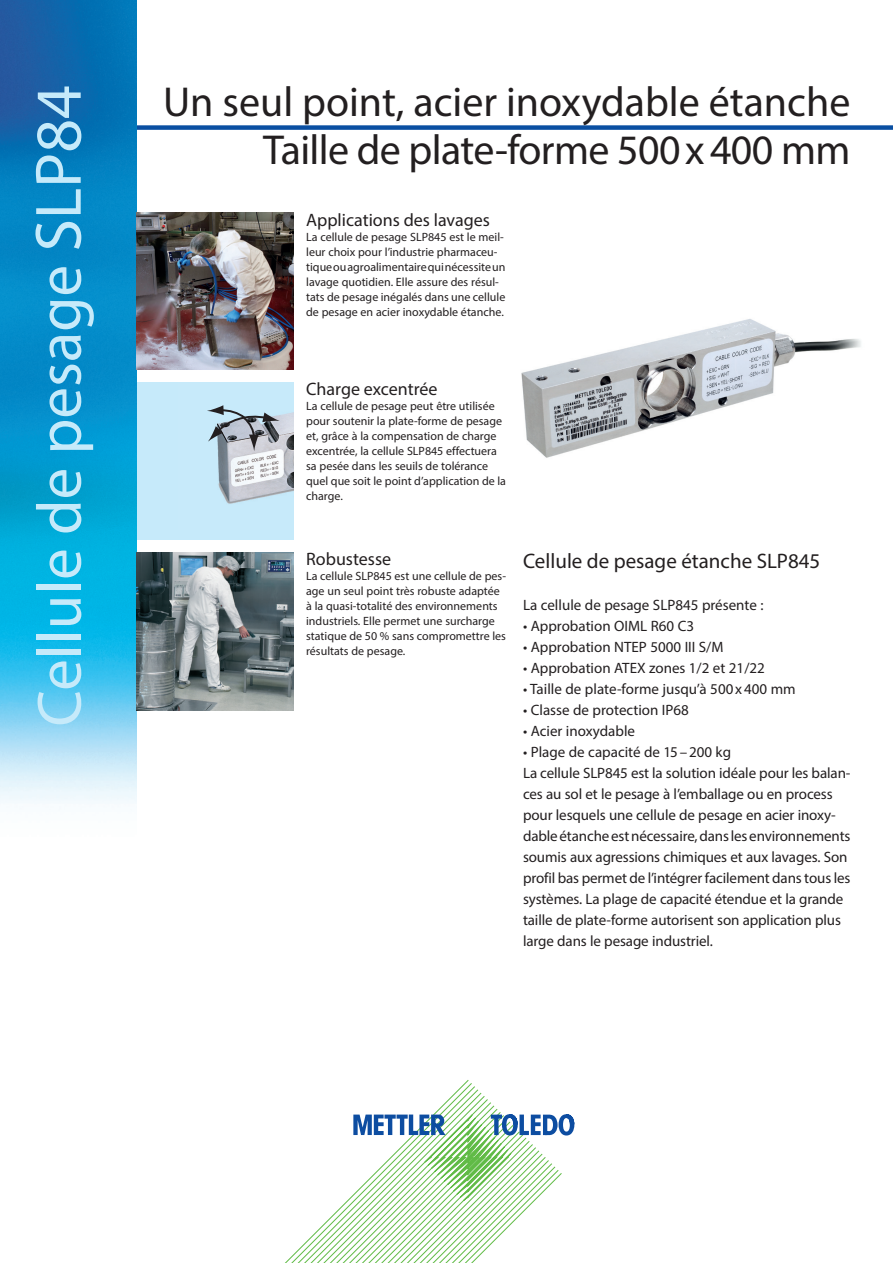
<style>
.page{position:relative;width:893px;height:1263px;background:#fff}
.page>*{position:absolute;margin:0;border:0;box-sizing:border-box;transform-origin:0 0}
.t1{font:63px "Myriad Pro";color:#c6eafa}
._28_32_Bold_Head_FR{font:42px "Myriad Pro";color:#231f20}
.t2{font:21px "Myriad Pro";color:#231f20}
.t3{font:18px "Myriad Pro";color:#231f20}
.Lauftext_AGC_10_14{font:15px/21px "Myriad Pro";letter-spacing:-.01em;color:#231f20}
.Bildlegende_AGC_8_10{font:12px/15px "Myriad Pro";color:#231f20}
.s1{font-size:66px}
</style>
<div class="page">
<div style="left:136px;top:382px;width:157px;height:157px;background:#c6eafa"></div>
<img style="left:218px;top:412px;width:75px;height:92px">
<svg style="left:207px;top:405px;width:73px;height:46px"></svg>
<div style="left:111px;top:125px;width:782px;height:5px;background:#0a4fa2"></div>
<img style="left:0;top:0;width:136px;height:804px">
<svg style="left:285px;top:1080px;width:250px;height:183px"></svg>
<svg style="left:353px;top:1114px;width:221px;height:87px"></svg>
<img style="left:521px;top:319px;width:340px;height:139px">
<img style="left:136px;top:213px;width:157px;height:157px">
<img style="left:136px;top:553px;width:157px;height:157px">
<p class="t1" style="left:21px;top:727px;width:643px;rotate:-90deg">Cellule de pesage <span class="s1">SLP84</span></p>
<p class="_28_32_Bold_Head_FR" style="left:163px;top:76px;width:689px">Un seul point, acier inoxydable étanche</p>
<p class="_28_32_Bold_Head_FR" style="left:263px;top:124px;width:589px">Taille de plate-forme 500x400 mm</p>
<p class="t3" style="left:306px;top:208px;width:185px">Applications des lavages</p>
<p class="Bildlegende_AGC_8_10" style="left:306px;top:229px;width:201px">La cellule de pesage SLP845 est le meil&shy;leur choix pour l’industrie pharmaceu&shy;tique ou agroalimentaire qui nécessite un lavage quotidien. Elle assure des résul&shy;tats de pesage inégalés dans une cellule de pesage en acier inoxydable étanche.</p>
<p class="t3" style="left:306px;top:378px;width:133px">Charge excentrée</p>
<p class="Bildlegende_AGC_8_10" style="left:306px;top:398px;width:201px">La cellule de pesage peut être utilisée pour soutenir la plate-forme de pesage et, grâce à la compensation de charge excentrée, la cellule SLP845 effectuera sa pesée dans les seuils de tolérance quel que soit le point d’application de la charge.</p>
<p class="t3" style="left:306px;top:548px;width:87px">Robustesse</p>
<p class="Bildlegende_AGC_8_10" style="left:306px;top:568px;width:201px">La cellule SLP845 est une cellule de pes&shy;age un seul point très robuste adaptée à la quasi-totalité des environnements industriels. Elle permet une surcharge statique de 50 % sans compromettre les résultats de pesage.</p>
<p class="t2" style="left:523px;top:548px;width:299px">Cellule de pesage étanche SLP845</p>
<p class="Lauftext_AGC_10_14" style="left:523px;top:594px;width:242px">La cellule de pesage SLP845 présente :</p>
<p class="Lauftext_AGC_10_14" style="left:523px;top:615px;width:173px">• Approbation OIML R60 C3</p>
<p class="Lauftext_AGC_10_14" style="left:523px;top:636px;width:202px">• Approbation NTEP 5000 III S/M</p>
<p class="Lauftext_AGC_10_14" style="left:523px;top:657px;width:243px">• Approbation ATEX zones 1/2 et 21/22</p>
<p class="Lauftext_AGC_10_14" style="left:523px;top:678px;width:274px">• Taille de plate-forme jusqu’à 500x400 mm</p>
<p class="Lauftext_AGC_10_14" style="left:523px;top:699px;width:167px">• Classe de protection IP68</p>
<p class="Lauftext_AGC_10_14" style="left:523px;top:720px;width:114px">• Acier inoxydable</p>
<p class="Lauftext_AGC_10_14" style="left:523px;top:741px;width:210px">• Plage de capacité de 15–200 kg</p>
<p class="Lauftext_AGC_10_14" style="left:523px;top:762px;width:329px">La cellule SLP845 est la solution idéale pour les balan&shy;ces au sol et le pesage à l’emballage ou en process pour lesquels une cellule de pesage en acier inoxy&shy;dable étanche est nécessaire, dans les environnements soumis aux agressions chimiques et aux lavages. Son profil bas permet de l’intégrer facilement dans tous les systèmes. La plage de capacité étendue et la grande taille de plate-forme autorisent son application plus large dans le pesage industriel.</p>
</div>
